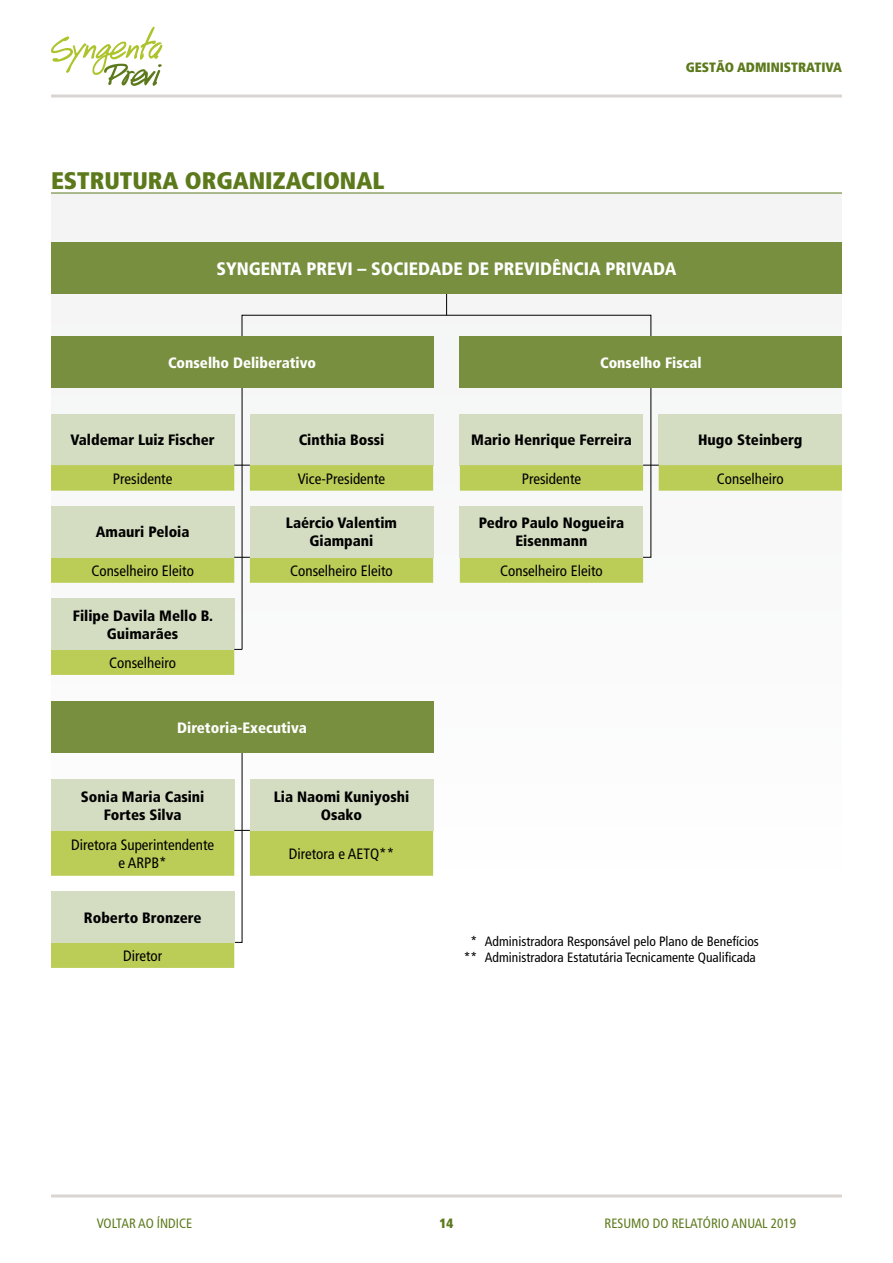
<style>
.page{position:relative;width:893px;height:1263px;background:#fff}
.page>*{position:absolute;margin:0;border:0;box-sizing:border-box;transform-origin:0 0}
.t1{font:900 condensed 24px "Frutiger";color:#5c7a1c}
.t2{font:900 condensed 18px "Frutiger";color:#fff}
.t3{font:900 condensed 15px/18px "Frutiger";color:#000;text-align:center}
.t4{font:condensed 15px/18px "Frutiger";color:#000;text-align:center}
.t5{font:900 condensed 15px "Frutiger";color:#fff}
.t6{font:condensed 13.5px "Frutiger";color:#000}
.t7{font:condensed 13.5px "Frutiger";color:#5c7a1c}
.t8{font:900 condensed 13.5px "Frutiger";color:#5c7a1c}
</style>
<div class="page">
<hr style="left:51px;top:95px;width:791px;height:3px;background:#d9d5d2">
<hr style="left:51px;top:1194px;width:791px;height:3px;background:#d9d5d2">
<svg style="left:51px;top:26px;width:112px;height:60px"></svg>
<hr style="left:446px;top:279px;width:1px;height:36px;background:#000">
<svg style="left:241px;top:314px;width:411px;height:26px"></svg>
<hr style="left:242px;top:379px;width:1px;height:270px;background:#000">
<div style="left:51px;top:243px;width:791px;height:51px;background:#778f3e"></div>
<div style="left:51px;top:336px;width:382px;height:51px;background:#778f3e"></div>
<div style="left:460px;top:336px;width:382px;height:51px;background:#778f3e"></div>
<div style="left:51px;top:414px;width:183px;height:51px;background:#d4ddc2"></div>
<div style="left:250px;top:414px;width:183px;height:51px;background:#d4ddc2"></div>
<div style="left:460px;top:414px;width:183px;height:51px;background:#d4ddc2"></div>
<div style="left:659px;top:414px;width:183px;height:51px;background:#d4ddc2"></div>
<svg style="left:51px;top:465px;width:791px;height:503px"></svg>
<div style="left:51px;top:506px;width:183px;height:51px;background:#d4ddc2"></div>
<div style="left:250px;top:506px;width:183px;height:51px;background:#d4ddc2"></div>
<div style="left:460px;top:506px;width:183px;height:51px;background:#d4ddc2"></div>
<div style="left:51px;top:598px;width:183px;height:51px;background:#d4ddc2"></div>
<div style="left:51px;top:702px;width:382px;height:51px;background:#778f3e"></div>
<div style="left:51px;top:779px;width:183px;height:51px;background:#d4ddc2"></div>
<div style="left:250px;top:779px;width:183px;height:51px;background:#d4ddc2"></div>
<div style="left:51px;top:891px;width:183px;height:51px;background:#d4ddc2"></div>
<svg style="left:234px;top:465px;width:16px;height:1px"></svg>
<svg style="left:234px;top:557px;width:16px;height:1px"></svg>
<svg style="left:638px;top:387px;width:21px;height:171px"></svg>
<svg style="left:231px;top:753px;width:19px;height:190px"></svg>
<hr style="left:51px;top:193px;width:791px;height:1px;background:#5c7a1c">
<p class="t8" style="left:686px;top:59px;width:158px">GESTÃO ADMINISTRATIVA</p>
<h1 class="t1" style="left:51px;top:166px;width:15px">ESTRUTURA</h1>
<h1 class="t1" style="left:185px;top:166px;width:16px">ORGANI</h1>
<h1 class="t1" style="left:273px;top:166px;width:29px">ZACIONA</h1>
<h1 class="t1" style="left:372px;top:166px;width:13px">L</h1>
<p class="t2" style="left:217px;top:258px;width:461px">SYNGENTA PREVI – SOCIEDADE DE PREVIDÊNCIA PRIVADA</p>
<p class="t5" style="left:168px;top:353px;width:150px">Conselho Deliberativo</p>
<p class="t5" style="left:600px;top:353px;width:103px">Conselho Fiscal</p>
<p class="t3" style="left:71px;top:431px;width:146px">Valdemar Luiz Fischer</p>
<p class="t3" style="left:299px;top:431px;width:87px">Cinthia Bossi</p>
<p class="t3" style="left:471px;top:431px;width:162px">Mario Henrique Ferreira</p>
<p class="t3" style="left:698px;top:431px;width:106px">Hugo Steinberg</p>
<p class="t4" style="left:113px;top:469px;width:61px">Presidente</p>
<p class="t4" style="left:298px;top:469px;width:89px">Vice-Presidente</p>
<p class="t4" style="left:522px;top:469px;width:61px">Presidente</p>
<p class="t4" style="left:717px;top:469px;width:68px">Conselheiro</p>
<p class="t3" style="left:96px;top:523px;width:95px">Amauri Peloia</p>
<p class="t3" style="left:286px;top:514px;width:113px">Laércio Valentim<br>Giampani</p>
<p class="t3" style="left:479px;top:514px;width:147px">Pedro Paulo Nogueira<br>Eisenmann</p>
<p class="t4" style="left:91px;top:561px;width:104px">Conselheiro Eleito</p>
<p class="t4" style="left:290px;top:561px;width:104px">Conselheiro Eleito</p>
<p class="t4" style="left:500px;top:561px;width:104px">Conselheiro Eleito</p>
<p class="t3" style="left:73px;top:606px;width:142px">Filipe Davila Mello B.<br>Guimarães</p>
<p class="t4" style="left:109px;top:654px;width:68px">Conselheiro</p>
<p class="t5" style="left:177px;top:718px;width:131px">Diretoria-Executiva</p>
<p class="t3" style="left:81px;top:787px;width:125px">Sonia Maria Casini<br>Fortes Silva</p>
<p class="t3" style="left:274px;top:787px;width:137px">Lia Naomi Kuniyoshi<br>Osako</p>
<p class="t4" style="left:71px;top:836px;width:144px">Diretora Superintendente e ARPB*</p>
<p class="t4" style="left:289px;top:845px;width:107px">Diretora e AETQ**</p>
<p class="t3" style="left:84px;top:908px;width:119px">Roberto Bronzere</p>
<p class="t6" style="left:471px;top:933px;width:290px">* Administradora Responsável pelo Plano de Benefícios</p>
<p class="t4" style="left:123px;top:947px;width:41px">Diretor</p>
<p class="t6" style="left:464px;top:949px;width:293px">** Administradora Estatutária Tecnicamente Qualificada</p>
<p class="t7" style="left:97px;top:1215px;width:97px">VOLTAR AO ÍNDICE</p>
<p class="t8" style="left:440px;top:1215px;width:15px">14</p>
<p class="t7" style="left:604px;top:1215px;width:193px">RESUMO DO Relatório Anual 2019</p>
</div>
